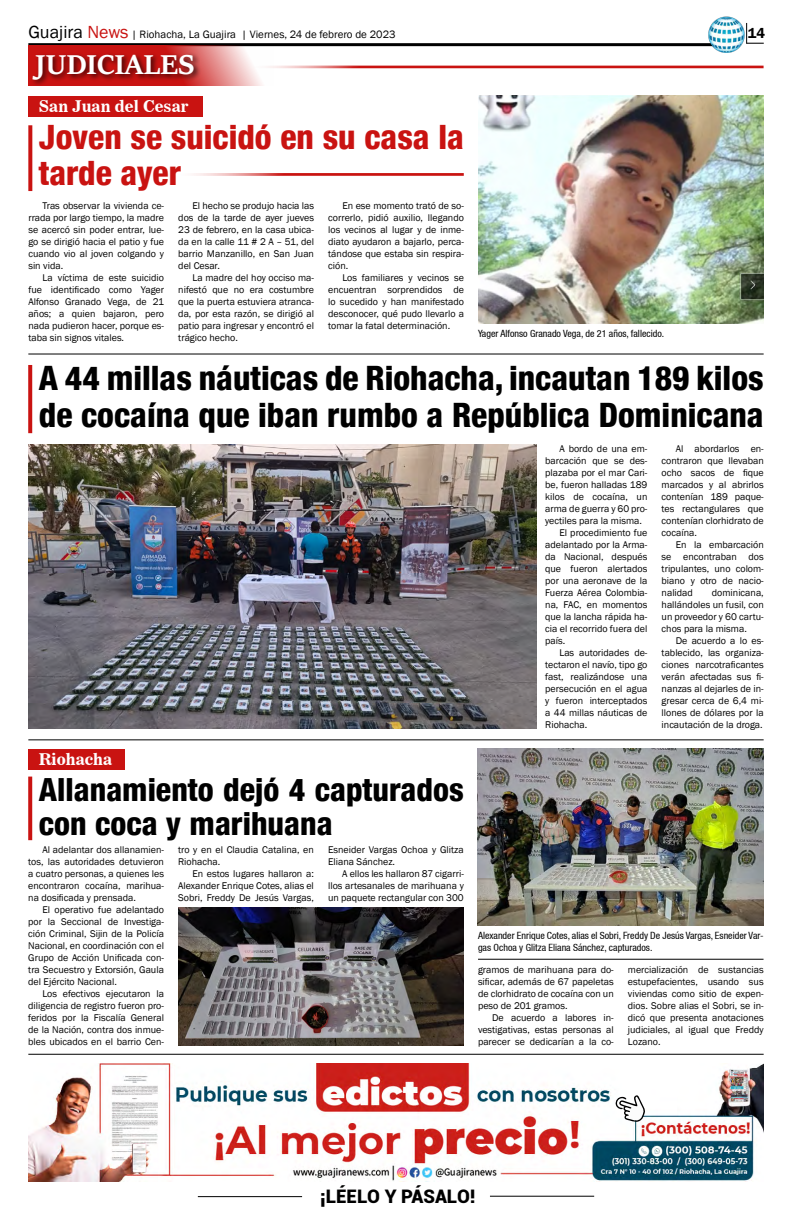
<style>
.page{position:relative;width:792px;height:1224px;background:#fff}
.page>*{position:absolute;margin:0;border:0;box-sizing:border-box;transform-origin:0 0}
.t1{font:800 condensed 33.6px/36.3px "Helvetica 87";color:#000}
.t2{font:800 condensed 33.6px/36.2px "Helvetica 87";color:#c91311}
.t3{font:800 condensed 31.9px/34.5px "Helvetica 87";color:#000}
.t4{font:700 30px "Sitka Heading";color:#fff}
.t5{font:900 18.7px "Roboto";color:#000}
.t6{font:16px "News 706 BT Bold C";color:#fff}
.t7{font:600 14.7px "Franklin Gothic";color:#000}
.t8{font:11px "Franklin Gothic";color:#000}
.t9{font:10px/12px "Franklin Gothic";color:#000;text-align:justify}
.t10{font:condensed 10px/12px "Helvetica 57";color:#000}
.s1{font-size:18px}
.s2{font-size:18px;color:#c91311}
</style>
<div class="page">
<hr style="left:198px;top:1196px;width:104px;height:1px;background:#000">
<hr style="left:490px;top:1196px;width:104px;height:1px;background:#000">
<hr style="left:28px;top:43px;width:688px;height:3px;background:#000">
<img style="left:708px;top:16px;width:37px;height:37px">
<svg style="left:746px;top:23px;width:18px;height:21px"></svg>
<svg style="left:28px;top:45px;width:245px;height:41px"></svg>
<div style="left:30px;top:52px;width:171px;height:35px;background:#000;opacity:.75"></div>
<hr style="left:246px;top:66px;width:518px;height:3px;background:#c91311">
<hr style="left:171px;top:173px;width:293px;height:3px;background:#c91311">
<svg style="left:28px;top:777px;width:4px;height:63px"></svg>
<svg style="left:28px;top:365px;width:4px;height:68px"></svg>
<svg style="left:28px;top:125px;width:4px;height:66px"></svg>
<div style="left:28px;top:749px;width:97px;height:21px;background:#c91311"></div>
<div style="left:28px;top:96px;width:174px;height:21px;background:#c91311"></div>
<hr style="left:478px;top:959px;width:286px;height:1px;background:#000">
<img style="left:28px;top:1063px;width:736px;height:118px">
<svg style="left:615px;top:1095px;width:30px;height:28px"></svg>
<hr style="left:28px;top:1054px;width:736px;height:1px;background:#000">
<hr style="left:28px;top:740px;width:736px;height:1px;background:#000">
<hr style="left:28px;top:354px;width:736px;height:1px;background:#000">
<img style="left:478px;top:749px;width:286px;height:177px">
<img style="left:178px;top:908px;width:286px;height:137px">
<img style="left:478px;top:96px;width:286px;height:228px">
<img style="left:28px;top:445px;width:508px;height:284px">
<p class="t8" style="left:28px;top:28px;width:369px"><span class="s1">Guajira</span> <span class="s2">News</span> | Riohacha, La Guajira | Viernes, 24 de febrero de 2023</p>
<h3 class="t7" style="left:748px;top:24px;width:19px">14</h3>
<h3 class="t4" style="left:35px;top:42px;width:161px">JUDICIALES</h3>
<h3 class="t6" style="left:39px;top:96px;width:151px">San Juan del Cesar</h3>
<h1 class="t2" style="left:39px;top:118px;width:426px">Joven se suicidó en su casa la tarde ayer</h1>
<p class="t9" style="left:28px;top:200px;width:137px;text-indent:14px">Tras observar la vivienda ce&shy;rrada por largo tiempo, la madre se acercó sin poder entrar, lue&shy;go se dirigió hacia el patio y fue cuando vio al joven colgando y sin vida.</p>
<p class="t9" style="left:28px;top:272px;width:137px;text-indent:14px">La víctima de este suicidio fue identificado como Yager Alfonso Granado Vega, de 21 años; a quien bajaron, pero nada pudieron hacer, porque es&shy;taba sin signos vitales.</p>
<p class="t9" style="left:178px;top:200px;width:137px;text-indent:14px">El hecho se produjo hacia las dos de la tarde de ayer jueves 23 de febrero, en la casa ubica&shy;da en la calle 11 # 2 A – 51, del barrio Manzanillo, en San Juan del Cesar.</p>
<p class="t9" style="left:178px;top:272px;width:137px;text-indent:14px">La madre del hoy occiso ma&shy;nifestó que no era costumbre que la puerta estuviera atranca&shy;da, por esta razón, se dirigió al patio para ingresar y encontró el trágico hecho.</p>
<p class="t9" style="left:328px;top:200px;width:137px;text-indent:14px">En ese momento trató de so&shy;correrlo, pidió auxilio, llegando los vecinos al lugar y de inme&shy;diato ayudaron a bajarlo, perca&shy;tándose que estaba sin respira&shy;ción.</p>
<p class="t9" style="left:328px;top:272px;width:137px;text-indent:14px">Los familiares y vecinos se encuentran sorprendidos de lo sucedido y han manifestado desconocer, qué pudo llevarlo a tomar la fatal determinación.</p>
<p class="t10" style="left:478px;top:328px;width:188px">Yager Alfonso Granado Vega, de 21 años, fallecido.</p>
<h1 class="t1" style="left:39px;top:360px;width:726px">A 44 millas náuticas de Riohacha, incautan 189 kilos de cocaína que iban rumbo a República Dominicana</h1>
<h3 class="t6" style="left:39px;top:749px;width:75px">Riohacha</h3>
<h2 class="t3" style="left:39px;top:771px;width:426px">Allanamiento dejó 4 capturados con coca y marihuana</h2>
<p class="t9" style="left:28px;top:844px;width:137px;text-indent:14px">Al adelantar dos allanamien&shy;tos, las autoridades detuvieron a cuatro personas, a quienes les encontraron cocaína, marihua&shy;na dosificada y prensada.</p>
<p class="t9" style="left:28px;top:904px;width:137px;text-indent:14px">El operativo fue adelantado por la Seccional de Investiga&shy;ción Criminal, Sijin de la Policía Nacional, en coordinación con el Grupo de Acción Unificada con&shy;tra Secuestro y Extorsión, Gaula del Ejército Nacional.</p>
<p class="t9" style="left:28px;top:988px;width:137px;text-indent:14px">Los efectivos ejecutaron la diligencia de registro fueron pro&shy;feridos por la Fiscalía General de la Nación, contra dos inmue&shy;bles ubicados en el barrio Cen-</p>
<p class="t9" style="left:178px;top:844px;width:137px">tro y en el Claudia Catalina, en<br>Riohacha.</p>
<p class="t9" style="left:178px;top:868px;width:137px;text-indent:14px">En estos lugares hallaron a:<br>Alexander Enrique Cotes, alias el Sobri, Freddy De Jesús Vargas,</p>
<p class="t9" style="left:328px;top:844px;width:137px">Esneider Vargas Ochoa y Glitza<br>Eliana Sánchez.</p>
<p class="t9" style="left:328px;top:868px;width:137px;text-indent:14px">A ellos les hallaron 87 cigarri&shy;llos artesanales de marihuana y un paquete rectangular con 300</p>
<p class="t9" style="left:559px;top:443px;width:90px">A bordo de una em-</p>
<p class="t9" style="left:545px;top:455px;width:104px">barcación que se des-</p>
<p class="t9" style="left:545px;top:467px;width:104px">plazaba por el mar Cari-</p>
<p class="t9" style="left:545px;top:479px;width:104px">be, fueron halladas 189</p>
<p class="t9" style="left:545px;top:491px;width:104px">kilos de cocaína, un</p>
<p class="t9" style="left:545px;top:503px;width:104px">arma de guerra y 60 pro-</p>
<p class="t9" style="left:545px;top:515px;width:98px">yectiles para la misma.</p>
<p class="t9" style="left:559px;top:527px;width:90px">El procedimiento fue</p>
<p class="t9" style="left:545px;top:539px;width:104px">adelantado por la Arma-</p>
<p class="t9" style="left:545px;top:551px;width:104px">da Nacional, después</p>
<p class="t9" style="left:545px;top:563px;width:104px">que fueron alertados</p>
<p class="t9" style="left:545px;top:575px;width:104px">por una aeronave de la</p>
<p class="t9" style="left:545px;top:587px;width:104px">Fuerza Aérea Colombia-</p>
<p class="t9" style="left:545px;top:599px;width:104px">na, FAC, en momentos</p>
<p class="t9" style="left:545px;top:611px;width:104px">que la lancha rápida ha-</p>
<p class="t9" style="left:545px;top:623px;width:104px">cia el recorrido fuera del</p>
<p class="t9" style="left:545px;top:635px;width:22px">país.</p>
<p class="t9" style="left:559px;top:647px;width:90px">Las autoridades de-</p>
<p class="t9" style="left:545px;top:659px;width:104px">tectaron el navío, tipo go</p>
<p class="t9" style="left:545px;top:671px;width:104px">fast, realizándose una</p>
<p class="t9" style="left:545px;top:683px;width:104px">persecución en el agua</p>
<p class="t9" style="left:545px;top:695px;width:104px">y fueron interceptados</p>
<p class="t9" style="left:545px;top:707px;width:104px">a 44 millas náuticas de</p>
<p class="t9" style="left:545px;top:719px;width:44px">Riohacha.</p>
<p class="t9" style="left:662px;top:443px;width:104px;text-indent:14px">Al abordarlos en&shy;contraron que llevaban ocho sacos de fique marcados y al abrirlos contenían 189 paque&shy;tes rectangulares que contenían clorhidrato de cocaína.</p>
<p class="t9" style="left:662px;top:539px;width:104px;text-indent:14px">En la embarcación se encontraban dos tripulantes, uno colom&shy;biano y otro de nacio&shy;nalidad</p>
<p class="t9" style="left:662px;top:587px;width:104px;text-indent:50px">dominicana, hallándoles un fusil, con un proveedor y 60 cartu&shy;chos para la misma.</p>
<p class="t9" style="left:662px;top:635px;width:104px;text-indent:14px">De acuerdo a lo es&shy;tablecido, las organiza&shy;ciones narcotraficantes verán afectadas sus fi&shy;nanzas al dejarles de in&shy;gresar cerca de 6,4 mi&shy;llones de dólares por la incautación de la droga.</p>
<p class="t10" style="left:478px;top:930px;width:287px">Alexander Enrique Cotes, alias el Sobri, Freddy De Jesús Vargas, Esneider Var&shy;gas Ochoa y Glitza Eliana Sánchez, capturados.</p>
<p class="t9" style="left:478px;top:963px;width:137px">gramos de marihuana para do&shy;sificar, además de 67 papeletas de clorhidrato de cocaína con un peso de 201 gramos.</p>
<p class="t9" style="left:478px;top:1011px;width:137px;text-indent:14px">De acuerdo a labores in&shy;vestigativas, estas personas al parecer se dedicarían a la co-</p>
<p class="t9" style="left:628px;top:963px;width:137px">mercialización de sustancias estupefacientes, usando sus viviendas como sitio de expen&shy;dios. Sobre alias el Sobri, se in&shy;dicó que presenta anotaciones judiciales, al igual que Freddy Lozano.</p>
<h3 class="t5" style="left:320px;top:1183px;width:157px">¡LÉELO Y PÁSALO!</h3>
</div>
